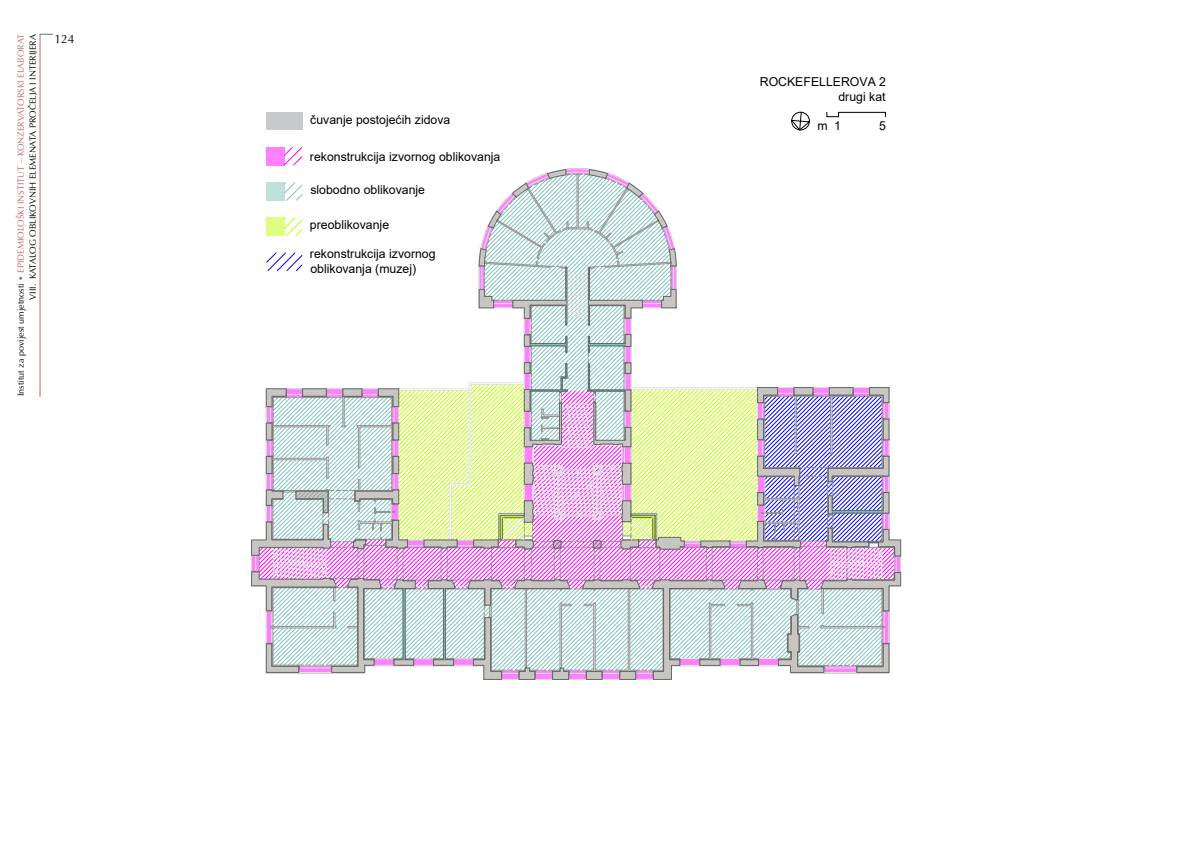
<style>
.page{position:relative;width:1191px;height:842px;background:#fff}
.page>*{position:absolute;margin:0;border:0;box-sizing:border-box;transform-origin:0 0}
.t1{font:12.3px/14.6px "Arial";color:#000;text-align:right}
.t2{font:12px "Optima LT Pro";color:#000}
.t3{font:9px/11.8px "Optima LT Pro";color:#000;text-align:right}
.s1{color:#c56867}
</style>
<div class="page">
<hr style="left:40px;top:34px;width:1px;height:363px;background:#c56867">
<svg style="left:40px;top:34px;width:13px;height:1px"></svg>
<svg style="left:791px;top:111px;width:19px;height:20px"></svg>
<div style="left:826px;top:112px;width:13px;height:5px;border:1px solid #000"></div>
<hr style="left:838px;top:112px;width:47px;height:1px;background:#000">
<svg style="left:251px;top:147px;width:650px;height:533px"></svg>
<img style="left:267px;top:218px;width:17px;height:17px">
<img style="left:267px;top:182px;width:17px;height:18px">
<p class="t3" style="left:15px;top:396px;width:364px;rotate:-90deg">Institut za povijest umjetnosti <span class="s1">• EPIDEMIOLOŠKI INSTITUT – KONZERVATORSKI ELABORAT<br></span>VIII. KATALOG OBLIKOVNIH ELEMENATA PROČELJA I INTERIJERA</p>
<p class="t2" style="left:54px;top:31px;width:22px">124</p>
<p class="t1" style="left:310px;top:112px;width:142px">čuvanje postojećih zidova</p>
<p class="t1" style="left:310px;top:149px;width:192px">rekonstrukcija izvornog oblikovanja</p>
<p class="t1" style="left:310px;top:182px;width:116px">slobodno oblikovanje</p>
<p class="t1" style="left:310px;top:218px;width:81px">preoblikovanje</p>
<p class="t1" style="left:310px;top:246px;width:127px;line-height:14.9px;text-align:left">rekonstrukcija izvornog oblikovanja (muzej)</p>
<p class="t1" style="left:760px;top:74px;width:128px">ROCKEFELLEROVA 2 drugi kat</p>
<p class="t1" style="left:817px;top:118px;width:25px">m 1</p>
<p class="t1" style="left:879px;top:118px;width:8px">5</p>
</div>
